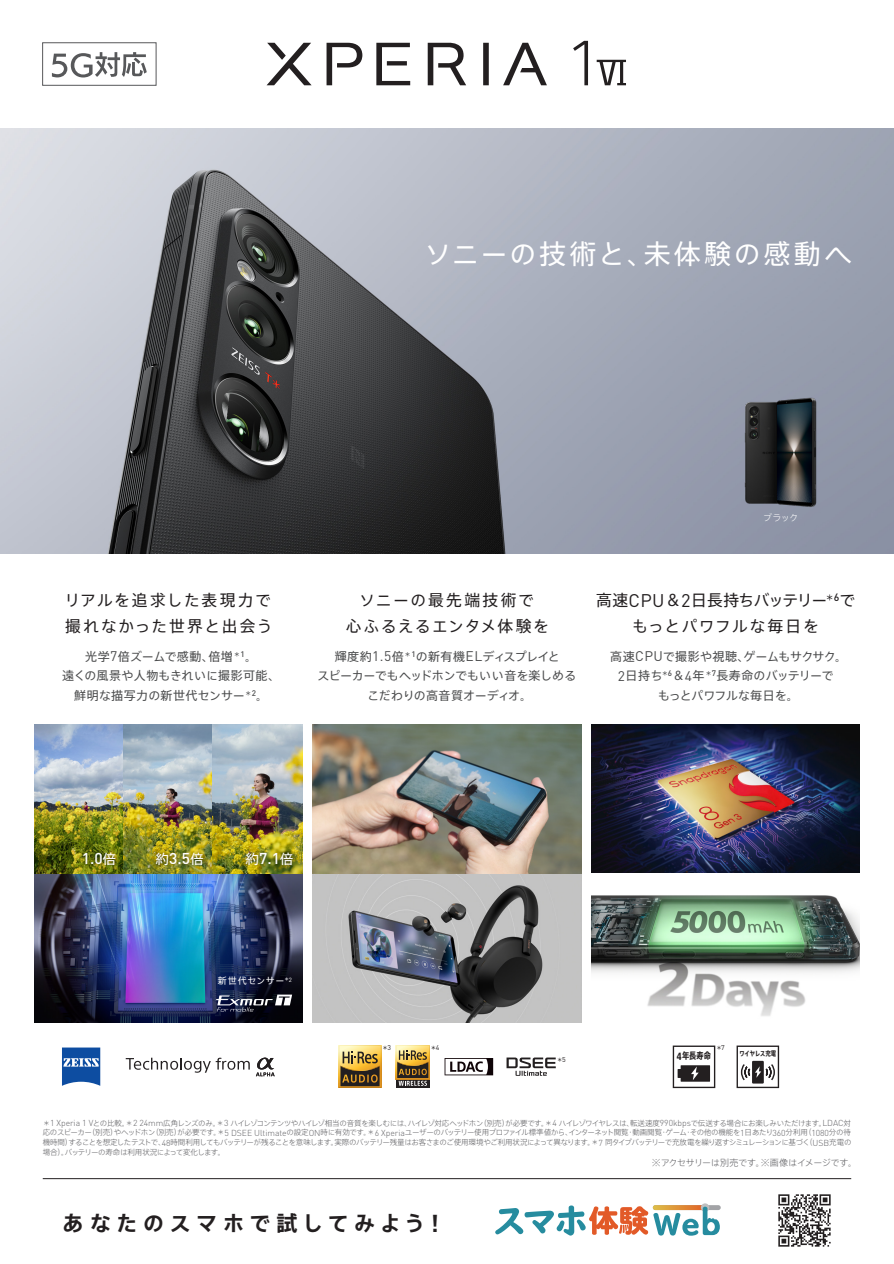
<style>
.page{position:relative;width:894px;height:1264px;background:#fff}
.page>*{position:absolute;margin:0;border:0;box-sizing:border-box;transform-origin:0 0}
.t1{font:27px "SST Jp Pro";letter-spacing:.1em;color:#fff}
.t2{font:700 21px "SST Jp Pro";letter-spacing:.26em;color:#231f20}
.t3{font:15.75px/25.5px "SST Jp Pro";letter-spacing:.11em;color:#231f20}
.t4{font:15.75px/25.5px "SST Jp Pro";letter-spacing:.025em;color:#231f20;text-align:center}
.t5{font:500 15.45px "DIN";color:#fff}
.t6{font:12px/19.5px "SST Jp Pro";letter-spacing:-.02em;color:#4b4c4d;text-align:center}
.t7{font:12px/19.5px "SST Jp Pro";letter-spacing:-.01em;color:#4b4c4d;text-align:center}
.t8{font:12px/19.5px "SST Jp Pro";letter-spacing:.01em;color:#4b4c4d;text-align:center}
.t9{font:300 9px "SST Jp Pro";letter-spacing:-.035em;color:#636366}
.t10{font:9px "SST Jp Pro";letter-spacing:.07em;color:#fff}
.t11{font:700 9px "SST Jp Cond Pro";color:#231f20}
.t12{font:300 9px "SST Jp Pro";color:#fff}
.t13{font:300 7.5px/9.8px "SST Jp Pro";letter-spacing:-.085em;color:#636366;text-align:justify}
.t14{font:700 6.9px "SST Jp Cond Pro";color:#231f20}
.t15{font:6px "SST Jp Pro";color:#231f20}
.s1{font-family:"DIN";font-size:18.15px}
.s2{font-family:"DIN";font-size:13.8px}
.s3{font-family:"SST Jp Pro";font-weight:400;font-size:13.5px}
.s4{font-family:"DIN";font-size:6.9px}
.s5{font-size:9.45px}
.s6{font-family:"DIN";font-size:8.7px}
.s7{font-family:"DIN";font-size:24.15px}
</style>
<div class="page">
<img style="left:313px;top:725px;width:268px;height:297px">
<img style="left:34px;top:725px;width:268px;height:297px">
<img style="left:591px;top:725px;width:268px;height:291px">
<img style="left:0;top:128px;width:893px;height:425px">
<img style="left:708px;top:382px;width:145px;height:145px">
<hr style="left:43px;top:1178px;width:808px;height:1px;background:#231f20">
<svg style="left:62px;top:1047px;width:38px;height:38px"></svg>
<svg style="left:396px;top:1080px;width:33px;height:7px"></svg>
<svg style="left:397px;top:1046px;width:32px;height:33px"></svg>
<hr style="left:396px;top:1079px;width:33px;height:1px;background:#693a00">
<svg style="left:429px;top:1045px;width:1px;height:34px"></svg>
<svg style="left:396px;top:1046px;width:1px;height:33px"></svg>
<svg style="left:396px;top:1045px;width:33px;height:1px"></svg>
<svg style="left:397px;top:1050px;width:31px;height:35px"></svg>
<hr style="left:339px;top:1087px;width:42px;height:1px;background:#693a00">
<svg style="left:381px;top:1045px;width:1px;height:42px"></svg>
<svg style="left:339px;top:1045px;width:42px;height:42px"></svg>
<svg style="left:444px;top:1058px;width:49px;height:17px"></svg>
<svg style="left:506px;top:1057px;width:49px;height:18px"></svg>
<svg style="left:736px;top:1045px;width:43px;height:42px"></svg>
<svg style="left:672px;top:1045px;width:43px;height:42px"></svg>
<svg style="left:267px;top:43px;width:280px;height:42px"></svg>
<svg style="left:573px;top:41px;width:15px;height:44px"></svg>
<svg style="left:596px;top:60px;width:30px;height:25px"></svg>
<svg style="left:52px;top:52px;width:95px;height:25px"></svg>
<div style="left:42px;top:42px;width:114px;height:44px;border:1px solid #57585a"></div>
<svg style="left:495px;top:1205px;width:224px;height:30px"></svg>
<svg style="left:126px;top:1057px;width:124px;height:15px"></svg>
<svg style="left:256px;top:1057px;width:18px;height:19px"></svg>
<img style="left:778px;top:1194px;width:53px;height:53px">
<svg style="left:215px;top:994px;width:77px;height:17px"></svg>
<img style="left:75px;top:845px;width:48px;height:29px">
<img style="left:149px;top:845px;width:61px;height:29px">
<img style="left:239px;top:845px;width:61px;height:29px">
<h1 class="t1" style="left:424px;top:234px;width:429px">ソニーの技術と、未体験の感動へ</h1>
<p class="t12" style="left:763px;top:511px;width:37px">ブラック</p>
<h3 class="t3" style="left:64px;top:586px;width:209px">リアルを追求した表現力で撮れなかった世界と出会う</h3>
<h3 class="t3" style="left:345px;top:586px;width:205px;text-align:center">ソニーの最先端技術で<br>心ふるえるエンタメ体験を</h3>
<h3 class="t4" style="left:596px;top:586px;width:261px">高速<span class="s1">CPU</span>＆<span class="s1">2</span>日長持ちバッテリー<sup>＊</sup><sup>6</sup>でもっとパワフルな毎日を</h3>
<h3 class="t8" style="left:62px;top:645px;width:219px">光学<span class="s2">7</span>倍ズームで感動、倍増<sup>＊</sup><sup>1</sup>。<br>遠くの風景や人物もきれいに撮影可能、鮮明な描写力の新世代センサー<sup>＊</sup><sup>2</sup>。</h3>
<h3 class="t6" style="left:317px;top:645px;width:260px">輝度約<span class="s2">1.5</span>倍<sup>＊</sup><sup>1</sup>の新有機<span class="s2">EL</span>ディスプレイと<br>スピーカーでもヘッドホンでもいい音を楽しめるこだわりの高音質オーディオ。</h3>
<h3 class="t7" style="left:610px;top:645px;width:238px">高速<span class="s2">CPU</span>で撮影や視聴、ゲームもサクサク。<br><span class="s2">2</span>日持ち<sup>＊</sup><sup>6</sup>＆<span class="s2">4</span>年<sup>＊</sup><sup>7</sup>長寿命のバッテリーで<br>もっとパワフルな毎日を。</h3>
<h3 class="t5" style="left:82px;top:848px;width:36px">1.0<span class="s3">倍</span></h3>
<h3 class="t5" style="left:156px;top:848px;width:49px"><span class="s3">約</span>3.5<span class="s3">倍</span></h3>
<h3 class="t5" style="left:245px;top:848px;width:49px"><span class="s3">約</span>7.1<span class="s3">倍</span></h3>
<p class="t10" style="left:218px;top:974px;width:75px">新世代センサー<sup>＊</sup><sup>2</sup></p>
<p class="t15" style="left:382px;top:1043px;width:10px">＊<span class="s4">3</span></p>
<p class="t15" style="left:430px;top:1043px;width:10px">＊<span class="s4">4</span></p>
<p class="t15" style="left:715px;top:1043px;width:10px">＊<span class="s4">7</span></p>
<p class="t11" style="left:676px;top:1049px;width:36px"><span class="s5">4</span>年長寿 命</p>
<p class="t15" style="left:556px;top:1055px;width:10px">＊<span class="s4">5</span></p>
<p class="t14" style="left:739px;top:1048px;width:38px">ワイヤレス充電</p>
<p class="t13" style="left:43px;top:1117px;width:810px">＊<span class="s6">1 Xperia 1 V</span>との比較。＊<span class="s6">2 24mm</span>広角レンズのみ。＊<span class="s6">3</span> ハイレゾコンテンツやハイレゾ相当の音質を楽しむには、ハイレゾ対応ヘッドホン（別売）が必要です。＊<span class="s6">4</span> ハイレゾワイヤレスは、転送速度<span class="s6">990kbps</span>で伝送する場合にお楽しみいただけます。<span class="s6">LDAC</span>対応のスピーカー（別売）やヘッドホン（別売）が必要です。＊<span class="s6">5 DSEE Ultimate</span>の設定<span class="s6">ON</span>時に有効です。＊<span class="s6">6 Xperia</span>ユーザーのバッテリー使用プロファイル標準値から、インターネット閲覧・動画閲覧・ゲーム・その他の機能を<span class="s6">1</span>日あたり<span class="s6">360</span>分利用（<span class="s6">1080</span>分の待機時間）することを想定したテストで、<span class="s6">48</span>時間利用してもバッテリーが残ることを意味します。実際のバッテリー残量はお客さまのご使用環境やご利用状況によって異なります。＊<span class="s6">7</span> 同タイプバッテリーで充放電を繰り返すシミュレーションに基づく（<span class="s6">USB</span>充電の場合）。バッテリーの寿命は利用状況によって変化します。</p>
<h2 class="t2" style="left:63px;top:1206px;width:377px">あなたのスマホで試してみよう<span class="s7">!</span></h2>
<p class="t9" style="left:651px;top:1155px;width:207px">※アクセサリーは別売です。※画像はイメージです。</p>
</div>
